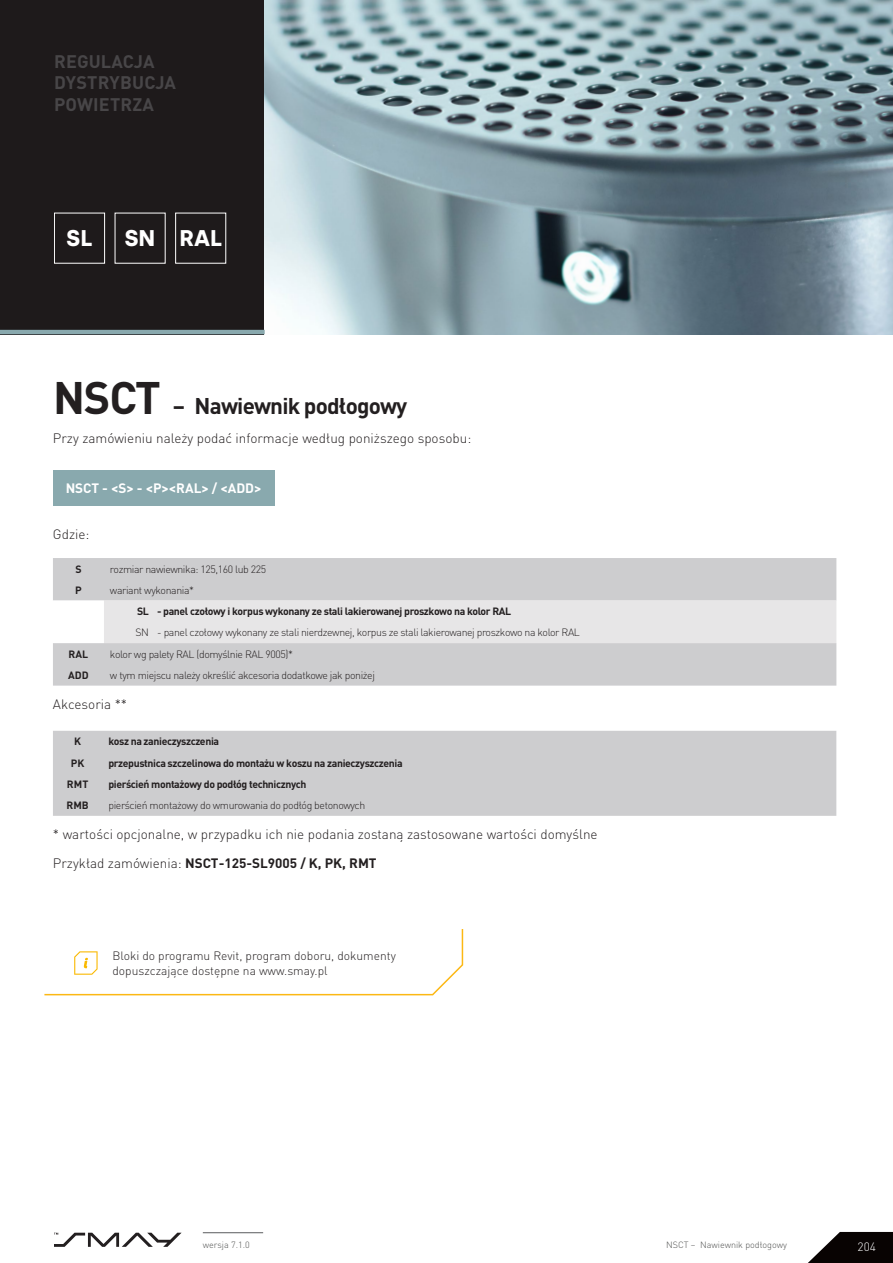
<style>
.page{position:relative;width:893px;height:1263px;background:#fff}
.page>*{position:absolute;margin:0;border:0;box-sizing:border-box;transform-origin:0 0}
.t1{font:700 22.65px "Silka";color:#fff}
._17_-_pełna_nazwa_pr{font:700 22.5px "DIN Pro";letter-spacing:-.035em;color:#231f20}
._5_-_podpis_strfy{font:700 18px "DIN Pro";letter-spacing:.01em;color:#484648}
._10_-_txt{font:300 13.5px "DIN Pro";color:#231f20}
._10_a_-_txt_do_zamów{font:300 13.5px "DIN Pro";color:#231f20}
._10_-_txt-2{font:700 13.5px "DIN Pro";color:#231f20}
._9_-_KZ_-_s_dystrybu{font:700 13.5px "DIN Pro";color:#fff}
._12_-_txt_informacja{font:300 12px/14.4px "DIN Pro";color:#231f20}
.t2{font:300 12px "DIN Pro";color:#fff}
.tresc_light_czarn-le{font:300 10.5px "DIN Pro";letter-spacing:-.035em;color:#231f20}
.tresc_bold_czarny_le{font:700 10.5px "DIN Pro";letter-spacing:-.035em;color:#231f20}
.tresc_bold_czarny_sr{font:700 10.5px "DIN Pro";color:#231f20}
.tresc_bold_czarny_pr{font:700 10.5px "DIN Pro";color:#231f20}
.tresc_light_czarn-pr{font:300 10.5px "DIN Pro";color:#231f20}
.t3{font:300 9px "DIN Pro";color:#515251}
.s1{font-size:45px}
.s2{font-weight:300}
</style>
<div class="page">
<svg style="left:808px;top:1232px;width:85px;height:31px"></svg>
<hr style="left:203px;top:1232px;width:60px;height:1px;background:#6c6d70">
<svg style="left:54px;top:1233px;width:127px;height:14px"></svg>
<div style="left:0;top:0;width:893px;height:334px;background:#1e1a1b"></div>
<div style="left:54px;top:213px;width:51px;height:51px;border:1px solid #fff"></div>
<img style="left:265px;top:0;width:628px;height:334px">
<div style="left:53px;top:470px;width:221px;height:36px;background:#89a9ae"></div>
<div style="left:53px;top:558px;width:783px;height:128px;background:#cdcdcf"></div>
<div style="left:53px;top:600px;width:783px;height:43px;background:#e7e6e7"></div>
<div style="left:53px;top:731px;width:783px;height:85px;background:#cdcdcf"></div>
<svg style="left:44px;top:929px;width:420px;height:67px"></svg>
<hr style="left:0;top:330px;width:265px;height:4px;background:#89a9ae">
<p class="_5_-_podpis_strfy" style="left:54px;top:49px;width:102px">REGULACJA</p>
<p class="_5_-_podpis_strfy" style="left:54px;top:71px;width:123px">DYSTRYBUCJA</p>
<p class="_5_-_podpis_strfy" style="left:54px;top:92px;width:101px">POWIETRZA</p>
<p class="t1" style="left:67px;top:224px;width:28px">SL</p>
<p class="t1" style="left:125px;top:224px;width:32px">SN</p>
<p class="t1" style="left:179px;top:224px;width:44px">RAL</p>
<p class="_17_-_pełna_nazwa_pr" style="left:53px;top:391px;width:356px"><span class="s1">NSCT</span> – Nawiewnik podłogowy</p>
<p class="_10_a_-_txt_do_zamów" style="left:53px;top:429px;width:420px">Przy zamówieniu należy podać informacje według poniższego sposobu:</p>
<p class="_9_-_KZ_-_s_dystrybu" style="left:66px;top:479px;width:197px">NSCT - &lt;S&gt; - &lt;P&gt;&lt;RAL&gt; / &lt;ADD&gt;</p>
<p class="_10_-_txt" style="left:53px;top:525px;width:38px">Gdzie:</p>
<p class="tresc_bold_czarny_sr" style="left:75px;top:562px;width:8px">S</p>
<p class="tresc_light_czarn-le" style="left:110px;top:562px;width:158px">rozmiar nawiewnika: 125,160 lub 225</p>
<p class="tresc_bold_czarny_sr" style="left:75px;top:583px;width:8px">P</p>
<p class="tresc_light_czarn-le" style="left:110px;top:583px;width:86px">wariant wykonania*</p>
<p class="tresc_bold_czarny_pr" style="left:137px;top:604px;width:13px">SL</p>
<p class="tresc_bold_czarny_le" style="left:157px;top:604px;width:356px">- panel czołowy i korpus wykonany ze stali lakierowanej proszkowo na kolor RAL</p>
<p class="tresc_light_czarn-pr" style="left:135px;top:625px;width:15px">SN</p>
<p class="tresc_light_czarn-le" style="left:157px;top:625px;width:424px">- panel czołowy wykonany ze stali nierdzewnej, korpus ze stali lakierowanej proszkowo na kolor RAL</p>
<p class="tresc_bold_czarny_sr" style="left:69px;top:647px;width:21px">RAL</p>
<p class="tresc_light_czarn-le" style="left:110px;top:647px;width:185px">kolor wg palety RAL (domyślnie RAL 9005)*</p>
<p class="tresc_bold_czarny_sr" style="left:68px;top:668px;width:22px">ADD</p>
<p class="tresc_light_czarn-le" style="left:110px;top:668px;width:266px">w tym miejscu należy określić akcesoria dodatkowe jak poniżej</p>
<p class="_10_-_txt" style="left:53px;top:694px;width:76px">Akcesoria **</p>
<p class="tresc_bold_czarny_sr" style="left:74px;top:734px;width:8px">K</p>
<p class="tresc_bold_czarny_le" style="left:108px;top:734px;width:112px">kosz na zanieczyszczenia</p>
<p class="tresc_bold_czarny_sr" style="left:71px;top:756px;width:15px">PK</p>
<p class="tresc_bold_czarny_le" style="left:108px;top:756px;width:296px">przepustnica szczelinowa do montażu w koszu na zanieczyszczenia</p>
<p class="tresc_bold_czarny_sr" style="left:67px;top:777px;width:23px">RMT</p>
<p class="tresc_bold_czarny_le" style="left:108px;top:777px;width:200px">pierścień montażowy do podłóg technicznych</p>
<p class="tresc_bold_czarny_sr" style="left:67px;top:798px;width:24px">RMB</p>
<p class="tresc_light_czarn-le" style="left:108px;top:798px;width:258px">pierścień montażowy do wmurowania do podłóg betonowych</p>
<p class="_10_-_txt" style="left:53px;top:825px;width:546px">* wartości opcjonalne, w przypadku ich nie podania zostaną zastosowane wartości domyślne</p>
<p class="_10_-_txt-2" style="left:53px;top:854px;width:325px"><span class="s2">Przykład zamówienia:</span> NSCT-125-SL9005 / K, PK, RMT</p>
<p class="_12_-_txt_informacja" style="left:112px;top:948px;width:285px">Bloki do programu Revit, program doboru, dokumenty dopuszczające dostępne na www.smay.pl</p>
<p class="t3" style="left:203px;top:1239px;width:48px">wersja 7.1.0</p>
<p class="t3" style="left:666px;top:1239px;width:122px">NSCT – Nawiewnik podłogowy</p>
<p class="t2" style="left:858px;top:1238px;width:20px">204</p>
</div>
